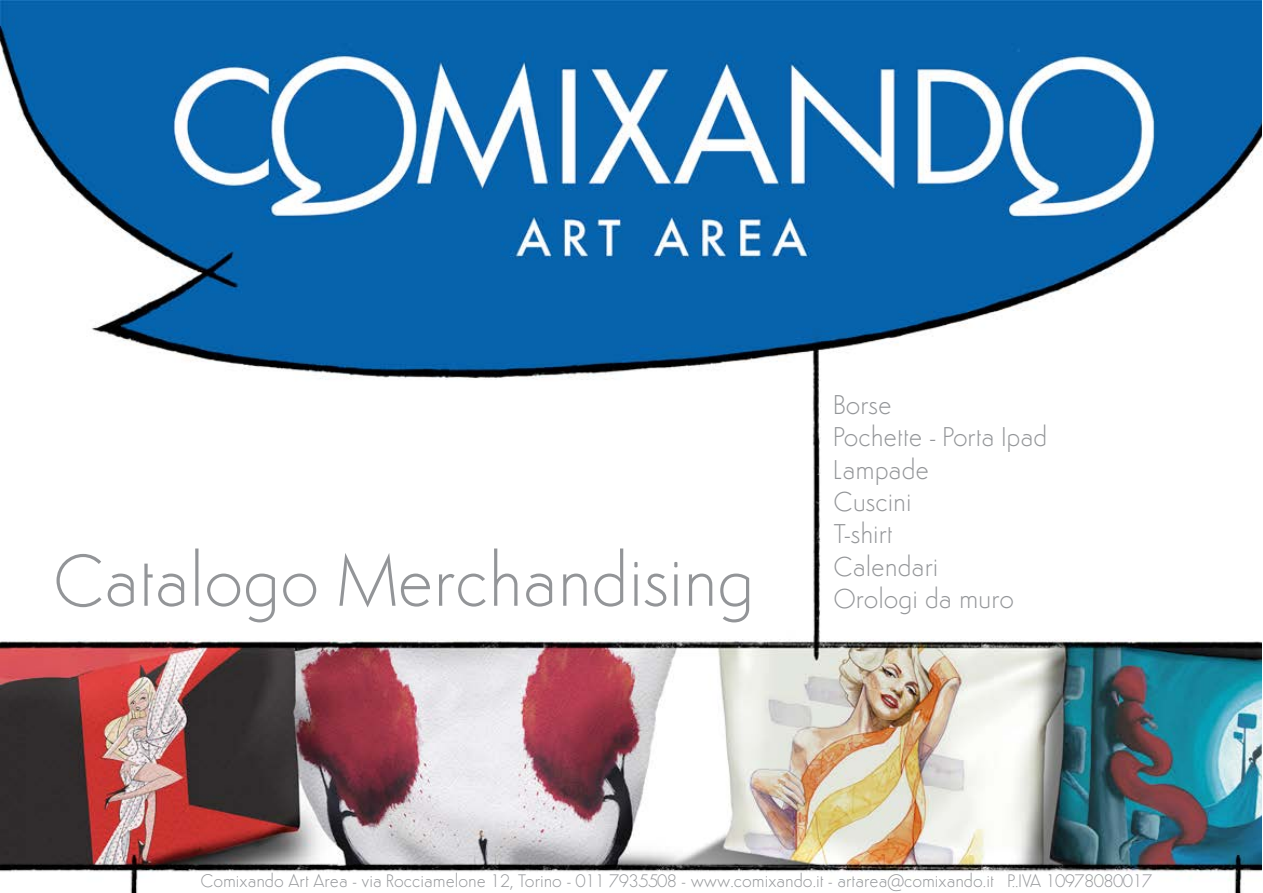
<style>
.page{position:relative;width:1263px;height:893px;background:#fff}
.page>*{position:absolute;margin:0;border:0;box-sizing:border-box;transform-origin:0 0}
.t1{font:300 72px "Semplicita";color:#939598}
.t2{font:300 27px/32.4px "Semplicita";color:#939598}
.t3{font:300 18px "Semplicita";color:#939598}
</style>
<div class="page">
<img style="left:0;top:0;width:1262px;height:893px">
<h1 class="t1" style="left:54px;top:536px;width:702px">Catalogo Merchandising</h1>
<h2 class="t2" style="left:834px;top:388px;width:215px">Borse<br>Pochette - Porta Ipad<br>Lampade<br>Cuscini<br>T-shirt<br>Calendari<br>Orologi da muro</h2>
<p class="t3" style="left:201px;top:870px;width:952px">Comixando Art Area - via Rocciamelone 12, Torino - 011 7935508 - www.comixando.it - artarea@comixando.it P..IVA 10978080017</p>
</div>
